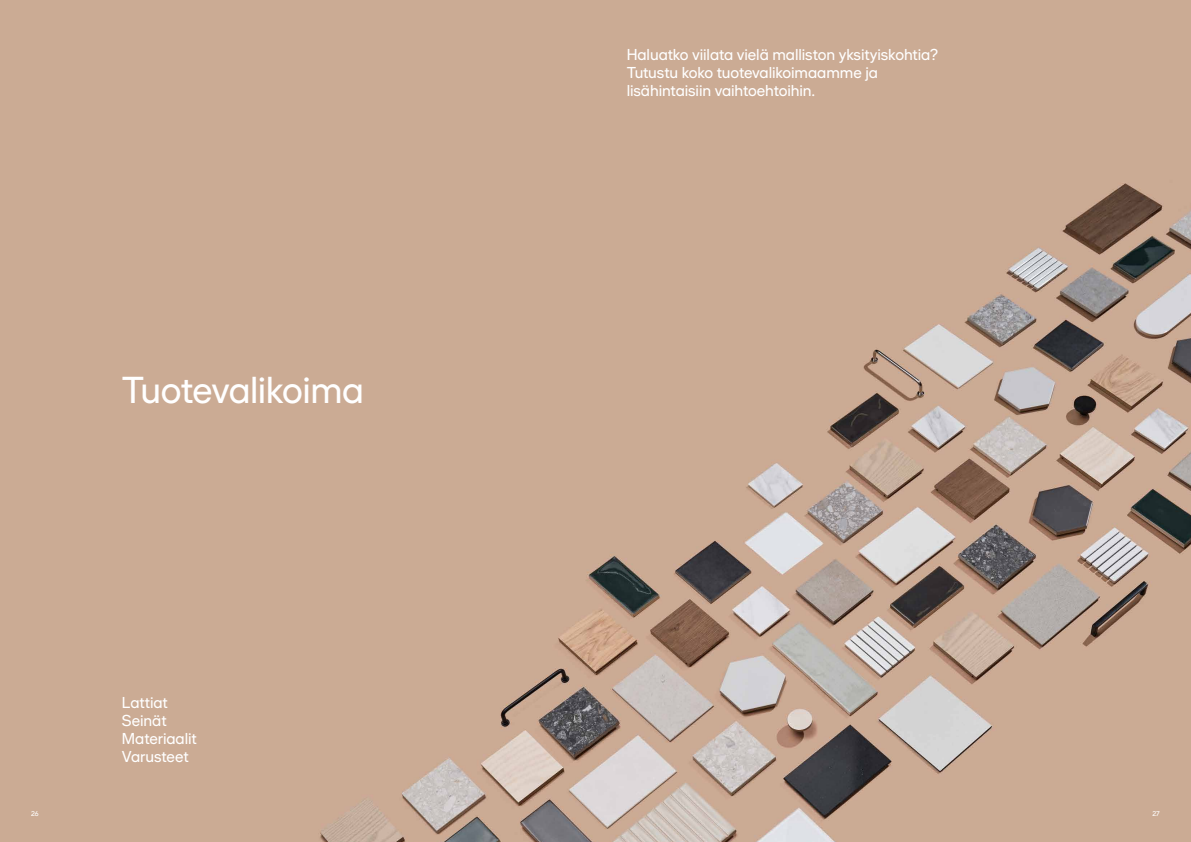
<style>
.page{position:relative;width:1191px;height:842px;background:#fff}
.page>*{position:absolute;margin:0;border:0;box-sizing:border-box;transform-origin:0 0}
.t1{font:38px "Shape Sans";letter-spacing:-.015em;color:#fff}
.t2{font:16px/18px "Shape Sans";letter-spacing:-.01em;color:#fff}
.t3{font:7px "Shape Sans Display";color:#fff}
</style>
<div class="page">
<img style="left:0;top:0;width:1191px;height:842px">
<h1 class="t1" style="left:122px;top:367px;width:244px">Tuotevalikoima</h1>
<p class="t2" style="left:122px;top:693px;width:76px">Lattiat<br>Seinät<br>Materiaalit<br>Varusteet</p>
<p class="t2" style="left:626px;top:45px;width:312px">Haluatko viilata vielä malliston yksityiskohtia?<br>Tutustu koko tuotevalikoimaamme ja lisähintaisiin vaihtoehtoihin.</p>
<p class="t3" style="left:31px;top:809px;width:9px">26</p>
<p class="t3" style="left:1152px;top:809px;width:9px">27</p>
</div>
